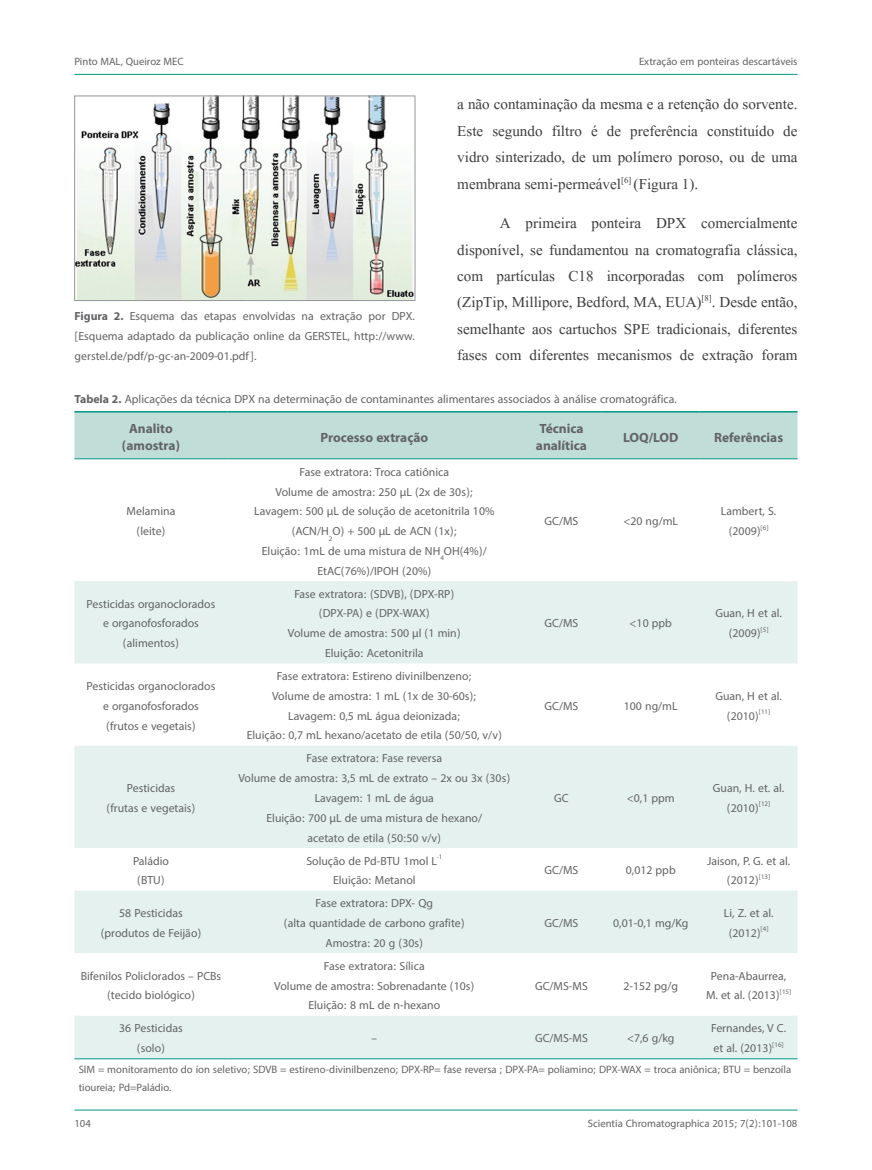
<style>
.page{position:relative;width:872px;height:1170px;background:#fff}
.page>*{position:absolute;margin:0;border:0;box-sizing:border-box;transform-origin:0 0}
.Corpo_de_texto{font:18.75px/26.4px "Aparajita";color:#3e3e3f;text-align:justify}
.Cabeçalho_da_tabela{font:700 18.75px/17.2px "Myriad Arabic";color:#636366;text-align:center}
.Corpo_de_texto_da_ta{font:16.5px/19.8px "Myriad Arabic";color:#636366;text-align:center}
.Legenda_de_figura{font:16.5px/19.8px "Myriad Arabic";color:#636366;text-align:justify}
.Rodapé_primeira_pági{font:15px/18px "Myriad Arabic";color:#636366}
.s1{font-weight:700}
</style>
<div class="page">
<hr style="left:74px;top:74px;width:723px;height:1px;background:#009783">
<hr style="left:74px;top:1109px;width:723px;height:1px;background:#009783">
<div style="left:74px;top:412px;width:723px;height:46px;background:#c1ddd7"></div>
<svg style="left:74px;top:581px;width:723px;height:477px;fill:#e5f1ee"></svg>
<hr style="left:74px;top:411px;width:153px;height:1px;background:#009783">
<hr style="left:227px;top:411px;width:294px;height:1px;background:#009783">
<hr style="left:521px;top:411px;width:81px;height:1px;background:#009783">
<hr style="left:602px;top:411px;width:97px;height:1px;background:#009783">
<hr style="left:699px;top:411px;width:98px;height:1px;background:#009783">
<hr style="left:74px;top:458px;width:153px;height:1px;background:#009783">
<hr style="left:227px;top:458px;width:294px;height:1px;background:#009783">
<hr style="left:521px;top:458px;width:81px;height:1px;background:#009783">
<hr style="left:602px;top:458px;width:97px;height:1px;background:#009783">
<hr style="left:699px;top:458px;width:98px;height:1px;background:#009783">
<hr style="left:74px;top:1058px;width:153px;height:1px;background:#009783">
<hr style="left:227px;top:1058px;width:294px;height:1px;background:#009783">
<hr style="left:521px;top:1058px;width:81px;height:1px;background:#009783">
<hr style="left:602px;top:1058px;width:97px;height:1px;background:#009783">
<hr style="left:699px;top:1058px;width:98px;height:1px;background:#009783">
<img style="left:76px;top:98px;width:337px;height:201px">
<div style="left:74px;top:96px;width:341px;height:205px;border:1px solid #939598"></div>
<p class="Rodapé_primeira_pági" style="left:74px;top:53px;width:111px">Pinto MAL, Queiroz MEC</p>
<p class="Rodapé_primeira_pági" style="left:639px;top:53px;width:160px">Extração em ponteiras descartáveis</p>
<p class="Legenda_de_figura" style="left:75px;top:307px;width:342px"><span class="s1">Figura 2.</span> Esquema das etapas envolvidas na extração por DPX. [Esquema adaptado da publicação online da GERSTEL, http://www. gerstel.de/pdf/p-gc-an-2009-01.pdf].</p>
<p class="Corpo_de_texto" style="left:457px;top:93px;width:342px">a não contaminação da mesma e a retenção do sorvente.<br>Este segundo filtro é de preferência constituído de vidro sinterizado, de um polímero poroso, ou de uma membrana semi-permeável<sup>[6]</sup> (Figura 1).</p>
<p class="Corpo_de_texto" style="left:457px;top:212px;width:342px;text-indent:43px">A primeira ponteira DPX comercialmente disponível, se fundamentou na cromatografia clássica, com partículas C18 incorporadas com polímeros (ZipTip, Millipore, Bedford, MA, EUA)<sup>[8]</sup>. Desde então, semelhante aos cartuchos SPE tradicionais, diferentes fases com diferentes mecanismos de extração foram</p>
<p class="Legenda_de_figura" style="left:74px;top:389px;width:604px"><span class="s1">Tabela 2.</span> Aplicações da técnica DPX na determinação de contaminantes alimentares associados à análise cromatográfica.</p>
<p class="Cabeçalho_da_tabela" style="left:122px;top:418px;width:60px">Analito (amostra)</p>
<p class="Cabeçalho_da_tabela" style="left:320px;top:426px;width:109px">Processo extração</p>
<p class="Cabeçalho_da_tabela" style="left:536px;top:418px;width:53px;text-align:left">Técnica analítica</p>
<p class="Cabeçalho_da_tabela" style="left:623px;top:426px;width:57px">LOQ/LOD</p>
<p class="Cabeçalho_da_tabela" style="left:714px;top:426px;width:71px">Referências</p>
<p class="Corpo_de_texto_da_ta" style="left:127px;top:501px;width:50px">Melamina</p>
<p class="Corpo_de_texto_da_ta" style="left:137px;top:521px;width:30px">(leite)</p>
<p class="Corpo_de_texto_da_ta" style="left:299px;top:462px;width:151px">Fase extratora: Troca catiônica</p>
<p class="Corpo_de_texto_da_ta" style="left:275px;top:481px;width:199px">Volume de amostra: 250 µL (2x de 30s);</p>
<p class="Corpo_de_texto_da_ta" style="left:254px;top:501px;width:242px">Lavagem: 500 µL de solução de acetonitrila 10% (ACN/H<sub>2</sub>O) + 500 µL de ACN (1x);</p>
<p class="Corpo_de_texto_da_ta" style="left:262px;top:541px;width:226px">Eluição: 1mL de uma mistura de NH<sub>4</sub>OH(4%)/<br>EtAC(76%)/IPOH (20%)</p>
<p class="Corpo_de_texto_da_ta" style="left:544px;top:511px;width:35px">GC/MS</p>
<p class="Corpo_de_texto_da_ta" style="left:623px;top:511px;width:56px">&lt;20 ng/mL</p>
<p class="Corpo_de_texto_da_ta" style="left:721px;top:501px;width:57px">Lambert, S. (2009)<sup>[6]</sup></p>
<p class="Corpo_de_texto_da_ta" style="left:87px;top:593px;width:130px">Pesticidas organoclorados e organofosforados</p>
<p class="Corpo_de_texto_da_ta" style="left:123px;top:633px;width:58px">(alimentos)</p>
<p class="Corpo_de_texto_da_ta" style="left:294px;top:584px;width:161px">Fase extratora: (SDVB), (DPX-RP) (DPX-PA) e (DPX-WAX)</p>
<p class="Corpo_de_texto_da_ta" style="left:288px;top:623px;width:174px">Volume de amostra: 500 µl (1 min)</p>
<p class="Corpo_de_texto_da_ta" style="left:325px;top:643px;width:100px">Eluição: Acetonitrila</p>
<p class="Corpo_de_texto_da_ta" style="left:544px;top:613px;width:35px">GC/MS</p>
<p class="Corpo_de_texto_da_ta" style="left:629px;top:613px;width:44px">&lt;10 ppb</p>
<p class="Corpo_de_texto_da_ta" style="left:715px;top:603px;width:68px">Guan, H et al. (2009)<sup>[5]</sup></p>
<p class="Corpo_de_texto_da_ta" style="left:87px;top:676px;width:130px">Pesticidas organoclorados e organofosforados</p>
<p class="Corpo_de_texto_da_ta" style="left:106px;top:715px;width:91px">(frutos e vegetais)</p>
<p class="Corpo_de_texto_da_ta" style="left:277px;top:666px;width:196px">Fase extratora: Estireno divinilbenzeno;</p>
<p class="Corpo_de_texto_da_ta" style="left:272px;top:686px;width:206px">Volume de amostra: 1 mL (1x de 30-60s);</p>
<p class="Corpo_de_texto_da_ta" style="left:288px;top:705px;width:174px">Lavagem: 0,5 mL água deionizada;</p>
<p class="Corpo_de_texto_da_ta" style="left:247px;top:725px;width:257px">Eluição: 0,7 mL hexano/acetato de etila (50/50, v/v)</p>
<p class="Corpo_de_texto_da_ta" style="left:544px;top:696px;width:35px">GC/MS</p>
<p class="Corpo_de_texto_da_ta" style="left:624px;top:696px;width:55px">100 ng/mL</p>
<p class="Corpo_de_texto_da_ta" style="left:715px;top:686px;width:68px">Guan, H et al.</p>
<p class="Corpo_de_texto_da_ta" style="left:727px;top:705px;width:45px">(2010)<sup>[11]</sup></p>
<p class="Corpo_de_texto_da_ta" style="left:127px;top:778px;width:50px">Pesticidas</p>
<p class="Corpo_de_texto_da_ta" style="left:107px;top:798px;width:90px">(frutas e vegetais)</p>
<p class="Corpo_de_texto_da_ta" style="left:306px;top:748px;width:137px">Fase extratora: Fase reversa</p>
<p class="Corpo_de_texto_da_ta" style="left:238px;top:768px;width:273px">Volume de amostra: 3,5 mL de extrato – 2x ou 3x (30s)</p>
<p class="Corpo_de_texto_da_ta" style="left:315px;top:788px;width:121px">Lavagem: 1 mL de água</p>
<p class="Corpo_de_texto_da_ta" style="left:266px;top:807px;width:217px">Eluição: 700 µL de uma mistura de hexano/ acetato de etila (50:50 v/v)</p>
<p class="Corpo_de_texto_da_ta" style="left:554px;top:788px;width:16px">GC</p>
<p class="Corpo_de_texto_da_ta" style="left:627px;top:788px;width:49px">&lt;0,1 ppm</p>
<p class="Corpo_de_texto_da_ta" style="left:713px;top:778px;width:73px">Guan, H. et. al. (2010)<sup>[12]</sup></p>
<p class="Corpo_de_texto_da_ta" style="left:133px;top:850px;width:37px">Paládio</p>
<p class="Corpo_de_texto_da_ta" style="left:137px;top:870px;width:29px">(BTU)</p>
<p class="Corpo_de_texto_da_ta" style="left:306px;top:850px;width:137px">Solução de Pd-BTU 1mol L<sup>-1</sup></p>
<p class="Corpo_de_texto_da_ta" style="left:333px;top:870px;width:84px">Eluição: Metanol</p>
<p class="Corpo_de_texto_da_ta" style="left:544px;top:860px;width:35px">GC/MS</p>
<p class="Corpo_de_texto_da_ta" style="left:626px;top:860px;width:51px">0,012 ppb</p>
<p class="Corpo_de_texto_da_ta" style="left:707px;top:850px;width:85px">Jaison, P. G. et al. (2012)<sup>[13]</sup></p>
<p class="Corpo_de_texto_da_ta" style="left:119px;top:903px;width:65px">58 Pesticidas</p>
<p class="Corpo_de_texto_da_ta" style="left:101px;top:923px;width:102px">(produtos de Feijão)</p>
<p class="Corpo_de_texto_da_ta" style="left:284px;top:893px;width:182px">Fase extratora: DPX- Qg<br>(alta quantidade de carbono grafite)</p>
<p class="Corpo_de_texto_da_ta" style="left:325px;top:932px;width:99px">Amostra: 20 g (30s)</p>
<p class="Corpo_de_texto_da_ta" style="left:544px;top:913px;width:35px">GC/MS</p>
<p class="Corpo_de_texto_da_ta" style="left:613px;top:913px;width:77px">0,01-0,1 mg/Kg</p>
<p class="Corpo_de_texto_da_ta" style="left:723px;top:903px;width:51px;text-align:left">Li, Z. et al. (2012)<sup>[4]</sup></p>
<p class="Corpo_de_texto_da_ta" style="left:81px;top:965px;width:142px">Bifenilos Policlorados – PCBs (tecido biológico)</p>
<p class="Corpo_de_texto_da_ta" style="left:324px;top:955px;width:102px">Fase extratora: Sílica</p>
<p class="Corpo_de_texto_da_ta" style="left:274px;top:975px;width:202px">Volume de amostra: Sobrenadante (10s)</p>
<p class="Corpo_de_texto_da_ta" style="left:308px;top:995px;width:133px">Eluição: 8 mL de n-hexano</p>
<p class="Corpo_de_texto_da_ta" style="left:535px;top:975px;width:54px">GC/MS-MS</p>
<p class="Corpo_de_texto_da_ta" style="left:623px;top:975px;width:56px">2-152 pg/g</p>
<p class="Corpo_de_texto_da_ta" style="left:706px;top:965px;width:87px;text-align:left">Pena-Abaurrea,<br>M. et al. (2013)<sup>[15]</sup></p>
<p class="Corpo_de_texto_da_ta" style="left:371px;top:1028px;width:7px">–</p>
<p class="Corpo_de_texto_da_ta" style="left:535px;top:1028px;width:54px">GC/MS-MS</p>
<p class="Corpo_de_texto_da_ta" style="left:627px;top:1028px;width:49px">&lt;7,6 g/kg</p>
<p class="Corpo_de_texto_da_ta" style="left:711px;top:1018px;width:77px;text-align:left">Fernandes, V C. et al. (2013)<sup>[16]</sup></p>
<p class="Rodapé_primeira_pági" style="left:79px;top:1060px;width:714px">SIM = monitoramento do íon seletivo; SDVB = estireno-divinilbenzeno; DPX-RP= fase reversa ; DPX-PA= poliamino; DPX-WAX = troca aniônica; BTU = benzoíla tioureia; Pd=Paládio.</p>
<p class="Corpo_de_texto_da_ta" style="left:119px;top:1018px;width:65px">36 Pesticidas</p>
<p class="Corpo_de_texto_da_ta" style="left:137px;top:1038px;width:30px">(solo)</p>
<p class="Rodapé_primeira_pági" style="left:74px;top:1114px;width:18px">104</p>
<p class="Rodapé_primeira_pági" style="left:587px;top:1114px;width:211px">Scientia Chromatographica 2015; 7(2):101-108</p>
</div>
